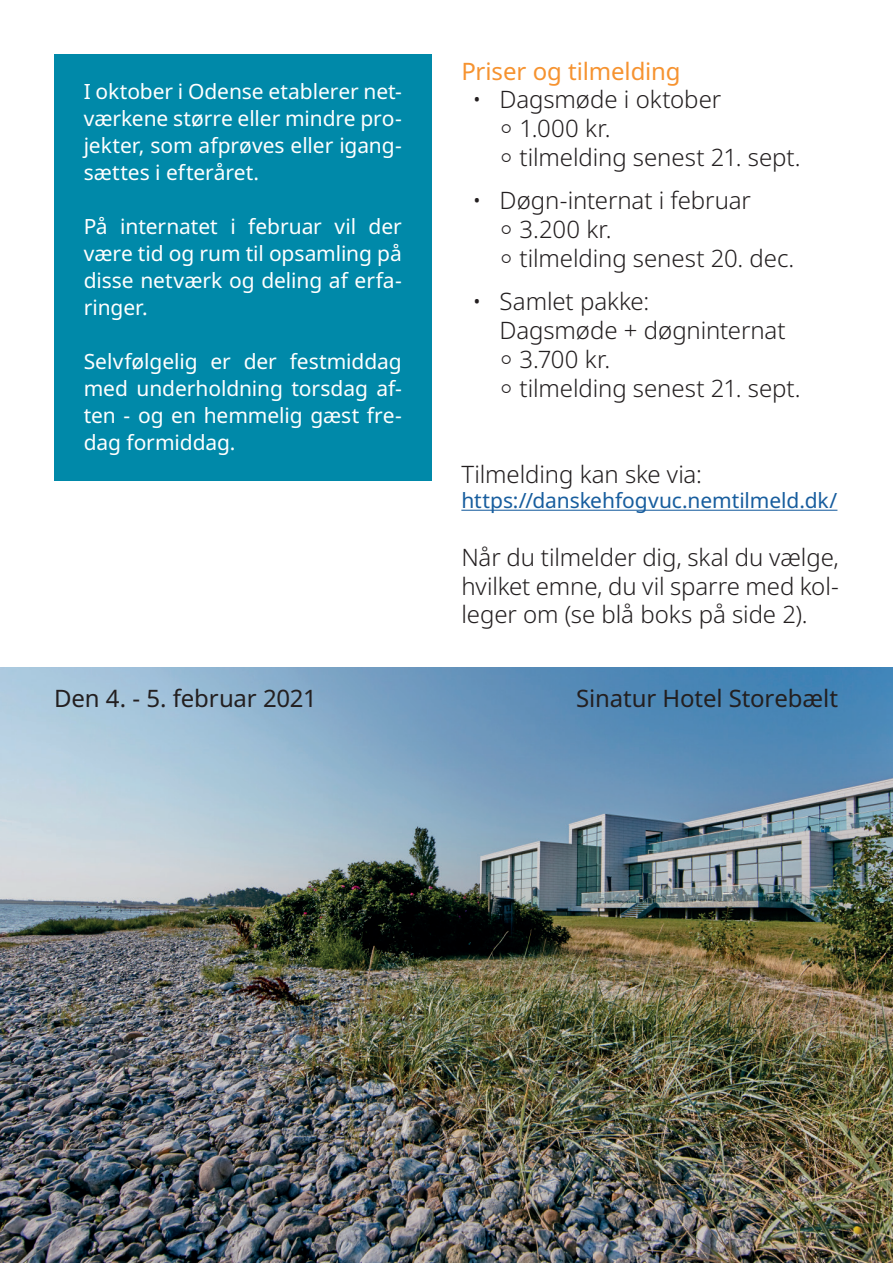
<style>
.page{position:relative;width:893px;height:1263px;background:#fff}
.page>*{position:absolute;margin:0;border:0;box-sizing:border-box;transform-origin:0 0}
.t1{font:300 24px/28.8px "Noto Sans";letter-spacing:-.005em;color:#231f20}
.t2{font:24px "Noto Sans";letter-spacing:-.005em;color:#231f20}
.t3{font:24px "Noto Sans";letter-spacing:-.005em;color:#f69330}
.t4{font:21px/27px "Noto Sans";letter-spacing:-.005em;color:#fff;text-align:justify}
.t5{font:21px "Noto Sans";letter-spacing:-.005em;color:#175d9e}
</style>
<div class="page">
<hr style="left:461px;top:510px;width:376px;height:1px;background:#175d9e">
<img style="left:0;top:668px;width:893px;height:595px">
<div style="left:54px;top:54px;width:378px;height:426px;background:#0089a9"></div>
<p class="t4" style="left:84px;top:78px;width:320px">I oktober i Odense etablerer net&shy;værkene større eller mindre pro&shy;jekter, som afprøves eller igang&shy;sættes i efteråret.</p>
<p class="t4" style="left:84px;top:213px;width:320px">På internatet i februar vil der være tid og rum til opsamling på disse netværk og deling af erfa&shy;ringer.</p>
<p class="t4" style="left:84px;top:348px;width:320px">Selvfølgelig er der festmiddag med underholdning torsdag af&shy;ten - og en hemmelig gæst fre&shy;dag formiddag.</p>
<p class="t3" style="left:461px;top:54px;width:221px">Priser og tilmelding</p>
<p class="t1" style="left:500px;top:86px;width:302px;text-indent:-27px">• Dagsmøde i oktober<br>⸰ 1.000 kr.<br>⸰ tilmelding senest 21. sept.</p>
<p class="t1" style="left:500px;top:187px;width:296px;text-indent:-27px">• Døgn-internat i februar<br>⸰ 3.200 kr.<br>⸰ tilmelding senest 20. dec.</p>
<p class="t1" style="left:500px;top:288px;width:302px;text-indent:-27px">• Samlet pakke:<br>Dagsmøde + døgninternat ⸰ 3.700 kr.<br>⸰ tilmelding senest 21. sept.</p>
<p class="t1" style="left:461px;top:460px;width:242px">Tilmelding kan ske via:</p>
<p class="t5" style="left:461px;top:486px;width:378px">https://danskehfogvuc.nemtilmeld.dk/</p>
<p class="t1" style="left:461px;top:543px;width:379px;text-align:justify">Når du tilmelder dig, skal du vælge, hvilket emne, du vil sparre med kol&shy;leger om (se blå boks på side 2).</p>
<p class="t2" style="left:54px;top:681px;width:264px">Den 4. - 5. februar 2021</p>
<p class="t2" style="left:576px;top:681px;width:263px">Sinatur Hotel Storebælt</p>
</div>
